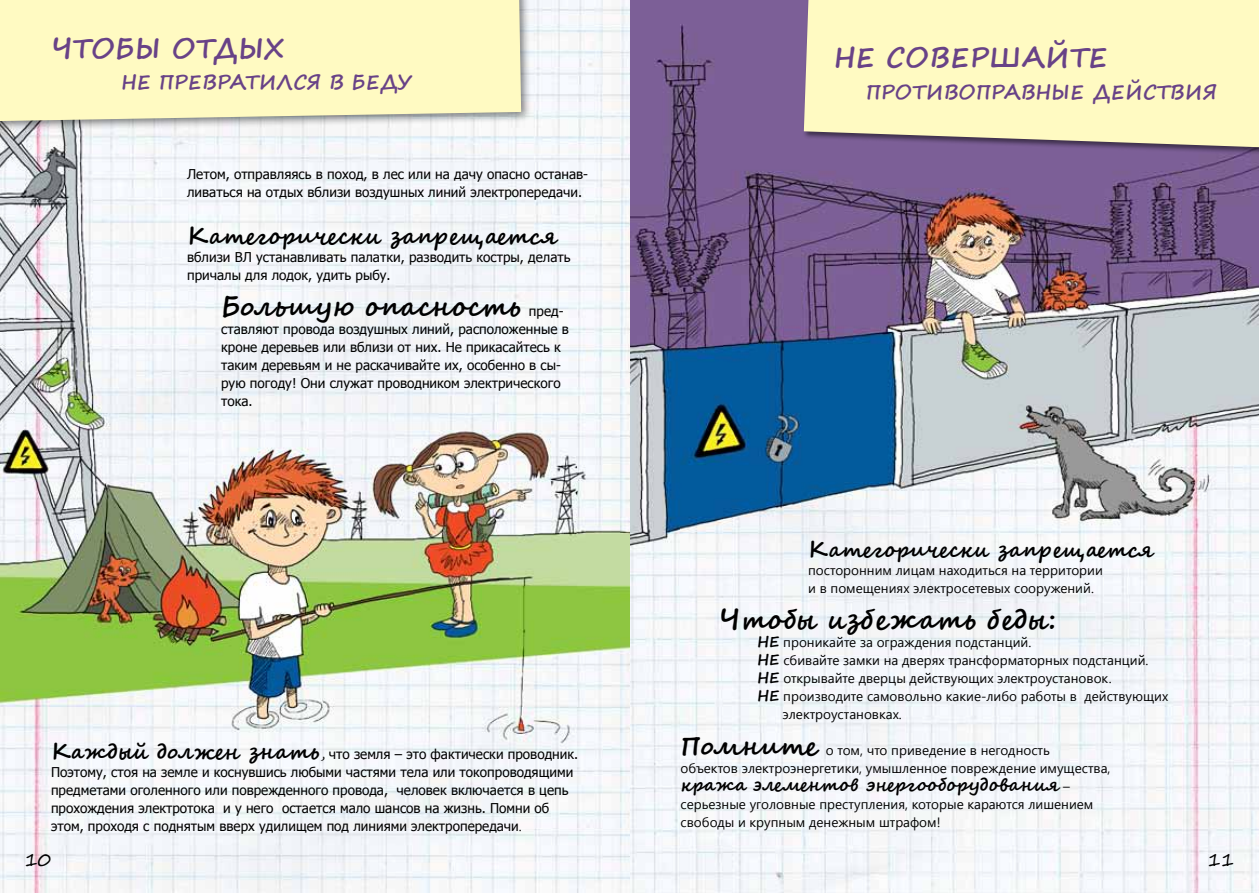
<style>
.page{position:relative;width:1259px;height:893px;background:#fff}
.page>*{position:absolute;margin:0;border:0;box-sizing:border-box;transform-origin:0 0}
.t1{font:700 27px "Segoe Script";color:#000}
.t2{font:700 27px "Segoe Print";color:#684287}
.t3{font:700 22.5px "Segoe Script";color:#000}
.t4{font:700 21px "Segoe Script";color:#000}
.t5{font:700 19.5px "Segoe Print";color:#684287}
.t6{font:700 18px "Segoe Script";color:#000}
.t7{font:18px "Segoe Print";color:#000}
.t8{font:13.5px/18px "Tahoma";color:#000}
.t9{font:13.5px/18px "Segoe UI";color:#000}
.s1{font-family:"Tahoma";font-weight:400;font-size:13.5px}
.s2{font-family:"Segoe Script";font-weight:700;font-size:21px}
.s3{font-family:"Segoe Script";font-size:15px}
.s4{font-family:"Segoe UI"}
.s5{font-family:"Segoe Script";font-weight:700;font-size:15px}
.s6{font-family:"Segoe Script";font-weight:700;font-size:25.5px}
.s7{font-family:"Segoe UI";font-weight:400;font-size:13.5px}
</style>
<div class="page">
<img style="left:0;top:0;width:1259px;height:893px">
<div style="left:0;top:0;width:532px;height:132px;background:#000;opacity:.5"></div>
<div style="left:0;top:0;width:521px;height:121px;background:#fffac2"></div>
<div style="left:802px;top:0;width:457px;height:155px;background:#000;opacity:.5"></div>
<div style="left:804px;top:0;width:455px;height:147px;background:#fffac2"></div>
<h1 class="t2" style="left:51px;top:24px;width:22px">ЧТОБЫ</h1>
<h1 class="t2" style="left:172px;top:24px;width:90px">ОТДЫХ</h1>
<h3 class="t5" style="left:121px;top:65px;width:276px">не превратился в беду</h3>
<p class="t8" style="left:187px;top:164px;width:402px">Летом, отправляясь в поход, в лес или на дачу опасно останав&shy;ливаться на отдых вблизи воздушных линий электропередачи.</p>
<h2 class="t3" style="left:187px;top:218px;width:372px">К атегорически запр ещается</h2>
<p class="t8" style="left:187px;top:247px;width:385px">вблизи ВЛ устанавливать палатки, разводить костры, делать причалы для лодок, удить рыбу.</p>
<h1 class="t1" style="left:221px;top:284px;width:344px">Большую опасность <span class="s1">пред-</span></h1>
<p class="t8" style="left:221px;top:319px;width:349px">ставляют провода воздушных линий, расположенные в кроне деревьев или вблизи от них. Не прикасайтесь к таким деревьям и не раскачивайте их, особенно в сы&shy;рую погоду! Они служат проводником электрического тока.</p>
<p class="t8" style="left:51px;top:744px;width:529px"><span class="s2">Каждый должен знать</span><span class="s3">,</span> что земля – это фактически проводник.<br>Поэтому, стоя на земле и коснувшись любыми частями тела или токопроводящими предметами оголенного или поврежденного провода, человек включается в цепь прохождения электротока и у него остается мало шансов на жизнь. Помни об этом, проходя с поднятым вверх удилищем под линиями электропередачи<span class="s4">.</span></p>
<h1 class="t2" style="left:834px;top:33px;width:74px">НЕ СОВЕР</h1>
<h1 class="t2" style="left:989px;top:33px;width:100px">ШАЙТЕ</h1>
<h3 class="t5" style="left:866px;top:74px;width:17px">ПРОТИВОПРАВНЫЕ</h3>
<h3 class="t5" style="left:1092px;top:74px;width:67px">ДЕЙСТВИЯ</h3>
<h3 class="t4" style="left:808px;top:532px;width:347px">К атегорически запр ещается</h3>
<p class="t9" style="left:808px;top:560px;width:296px">посторонним лицам находиться на территории и в помещениях электросетевых сооружений.</p>
<h1 class="t1" style="left:719px;top:597px;width:339px">Чтобы изб ежать б еды:</h1>
<p class="t9" style="left:757px;top:632px;width:276px"><span class="s5">НЕ</span> проникайте за ограждения подстанций.</p>
<p class="t9" style="left:757px;top:650px;width:393px"><span class="s5">НЕ</span> сбивайте замки на дверях трансформаторных подстанций.</p>
<p class="t9" style="left:757px;top:668px;width:356px"><span class="s5">НЕ</span> открывайте дверцы действующих электроустановок.</p>
<p class="t9" style="left:757px;top:686px;width:413px"><span class="s5">НЕ</span> производите самовольно какие-либо работы в действующих</p>
<p class="t9" style="left:782px;top:704px;width:121px">электроустановках.</p>
<p class="t9" style="left:680px;top:740px;width:431px"><span class="s6">Помните</span> о том, что приведение в негодность объектов электроэнергетики, умышленное повреждение имущества,</p>
<h3 class="t6" style="left:680px;top:770px;width:391px">кража элементов энергооборудования <span class="s7">–</span></h3>
<p class="t9" style="left:680px;top:794px;width:414px">серьезные уголовные преступления, которые караются лишением свободы и крупным денежным штрафом!</p>
<h3 class="t7" style="left:25px;top:843px;width:28px">10</h3>
<h3 class="t7" style="left:1208px;top:843px;width:28px">11</h3>
</div>
